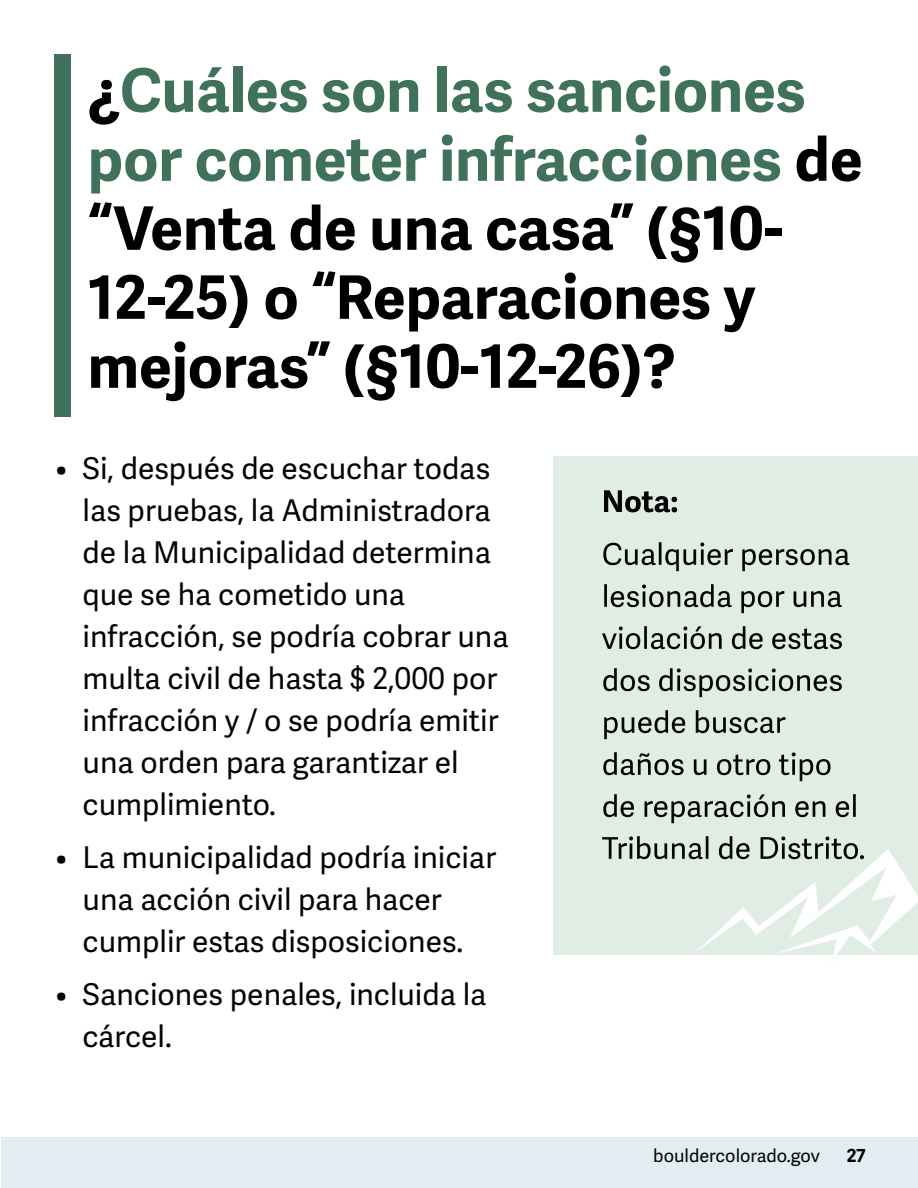
<style>
.page{position:relative;width:918px;height:1188px;background:#fff}
.page>*{position:absolute;margin:0;border:0;box-sizing:border-box;transform-origin:0 0}
.Header_title{font:700 60px/69px "Adelle Sans";color:#000}
.t1{font:30px/42px "Adelle Sans";color:#040503}
.t2{font:18px "Adelle Sans";color:#040503}
.t3{font:700 18px "Adelle Sans";color:#040503}
.s1{color:#40725b}
</style>
<div class="page">
<div style="left:2px;top:1137px;width:916px;height:51px;background:#e2edf2"></div>
<div style="left:54px;top:54px;width:16px;height:363px;background:#40725b"></div>
<div style="left:554px;top:456px;width:364px;height:499px;background:#dfede5"></div>
<img style="left:692px;top:781px;width:226px;height:180px">
<svg style="left:602px;top:836px;width:262px;height:23px"></svg>
<svg style="left:603px;top:794px;width:253px;height:29px"></svg>
<svg style="left:603px;top:752px;width:228px;height:29px"></svg>
<svg style="left:604px;top:710px;width:181px;height:29px"></svg>
<svg style="left:603px;top:668px;width:239px;height:29px"></svg>
<svg style="left:602px;top:626px;width:240px;height:23px"></svg>
<svg style="left:604px;top:584px;width:238px;height:29px"></svg>
<svg style="left:603px;top:542px;width:246px;height:29px"></svg>
<svg style="left:604px;top:490px;width:73px;height:22px"></svg>
<p class="Header_title" style="left:88px;top:57px;width:776px">¿<span class="s1">Cuáles son las sanciones por cometer infracciones</span> de “Venta de una casa” (§10-<br>12-25) o “Reparaciones y mejoras” (§10-12-26)?</p>
<p class="t1" style="left:83px;top:448px;width:428px;text-indent:-27px">• Si, después de escuchar todas las pruebas, la Administradora de la Municipalidad determina que se ha cometido una infracción, se podría cobrar una multa civil de hasta $ 2,000 por infracción y / o se podría emitir una orden para garantizar el cumplimiento.</p>
<p class="t1" style="left:83px;top:837px;width:415px;text-indent:-27px">• La municipalidad podría iniciar una acción civil para hacer cumplir estas disposiciones.</p>
<p class="t1" style="left:83px;top:974px;width:405px;text-indent:-27px">• Sanciones penales, incluida la cárcel.</p>
<p class="t2" style="left:653px;top:1145px;width:168px">bouldercolorado.gov</p>
<p class="t3" style="left:847px;top:1145px;width:20px">27</p>
</div>
